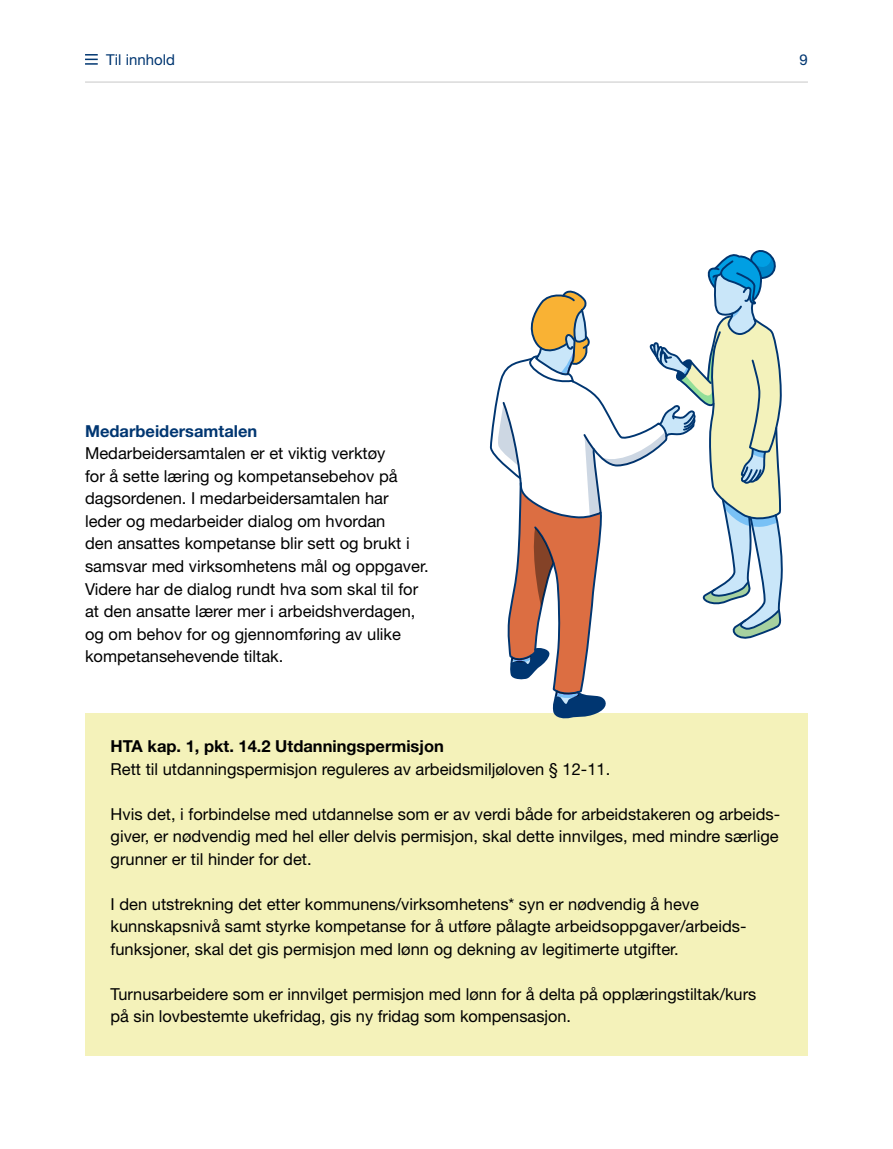
<style>
.page{position:relative;width:893px;height:1149px;background:#fff}
.page>*{position:absolute;margin:0;border:0;box-sizing:border-box;transform-origin:0 0}
.t1{font:16.5px/22.5px "Helvetica Neue LT Pro";color:#000}
.t2{font:700 16.5px "Helvetica Neue LT Pro";color:#000}
.t3{font:700 16.5px "Helvetica Neue LT Pro";color:#003671}
.t4{font:15px "Helvetica Neue LT Pro";color:#003671}
</style>
<div class="page">
<div style="left:85px;top:713px;width:723px;height:341px;background:#f4f2ba"></div>
<svg style="left:489px;top:250px;width:294px;height:469px"></svg>
<hr style="left:85px;top:82px;width:723px;height:1px;background:#c8c8c8">
<p class="t4" style="left:106px;top:50px;width:70px">Til innhold</p>
<p class="t4" style="left:800px;top:50px;width:10px">9</p>
<p class="t3" style="left:85px;top:420px;width:174px">Medarbeidersamtalen</p>
<p class="t1" style="left:85px;top:441px;width:345px">Medarbeidersamtalen er et viktig verktøy<br>for å sette læring og kompetansebehov på dagsordenen. I medarbeidersamtalen har leder og medarbeider dialog om hvordan<br>den ansattes kompetanse blir sett og brukt i samsvar med virksomhetens mål og oppgaver.<br>Videre har de dialog rundt hva som skal til for at den ansatte lærer mer i arbeidshverdagen, og om behov for og gjennomføring av ulike kompetansehevende tiltak.</p>
<p class="t2" style="left:111px;top:735px;width:335px">HTA kap. 1, pkt. 14.2 Utdanningspermisjon</p>
<p class="t1" style="left:111px;top:756px;width:501px">Rett til utdanningspermisjon reguleres av arbeidsmiljøloven § 12-11.</p>
<p class="t1" style="left:111px;top:801px;width:671px;text-align:justify">Hvis det, i forbindelse med utdannelse som er av verdi både for arbeidstakeren og arbeids&shy;giver, er nødvendig med hel eller delvis permisjon, skal dette innvilges, med mindre særlige grunner er til hinder for det.</p>
<p class="t1" style="left:111px;top:891px;width:636px">I den utstrekning det etter kommunens/virksomhetens* syn er nødvendig å heve kunnskapsnivå samt styrke kompetanse for å utføre pålagte arbeidsoppgaver/arbeids&shy;funksjoner, skal det gis permisjon med lønn og dekning av legitimerte utgifter.</p>
<p class="t1" style="left:111px;top:981px;width:647px">Turnusarbeidere som er innvilget permisjon med lønn for å delta på opplæringstiltak/kurs på sin lovbestemte ukefridag, gis ny fridag som kompensasjon.</p>
</div>
